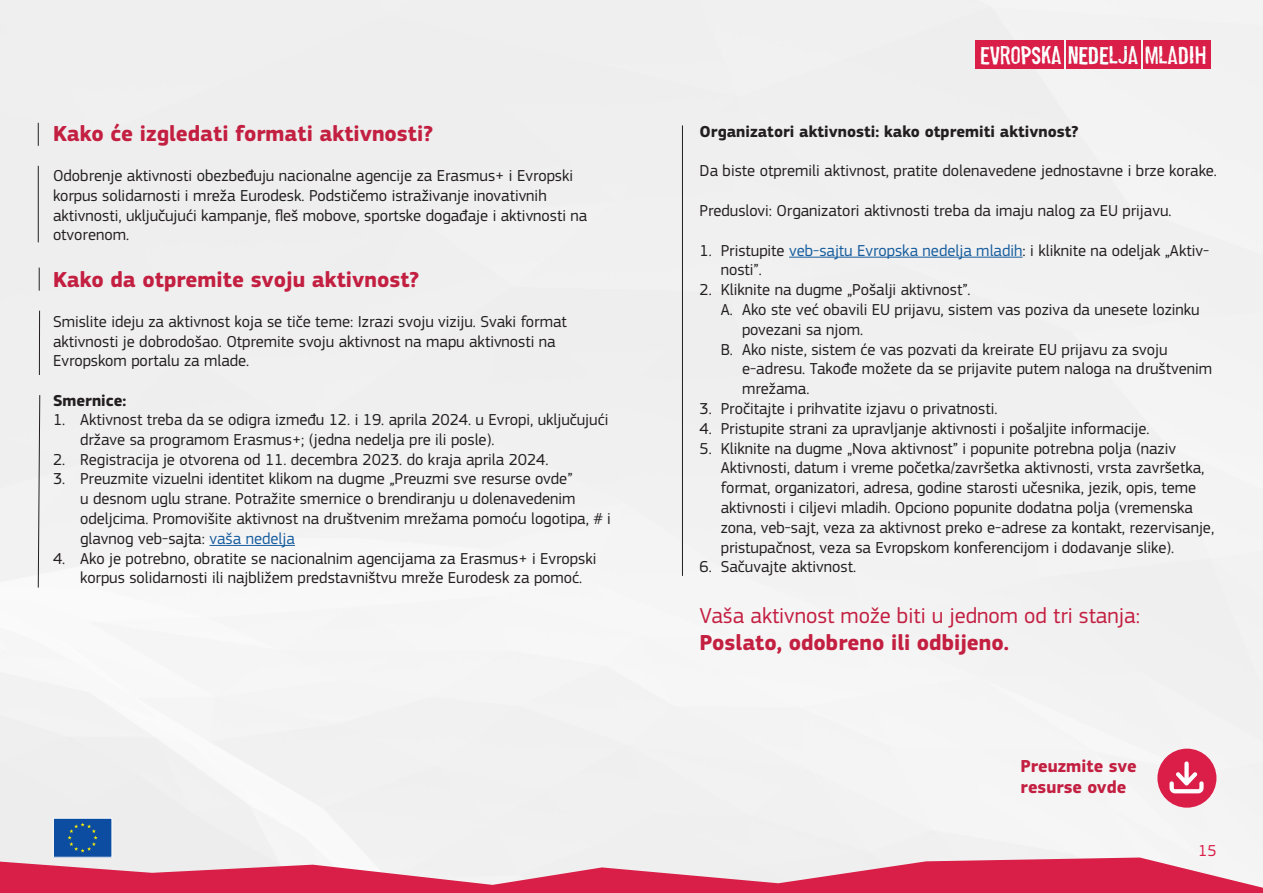
<style>
.page{position:relative;width:1263px;height:893px;background:#fff}
.page>*{position:absolute;margin:0;border:0;box-sizing:border-box;transform-origin:0 0}
.t1{font:30px "Refuse Pro";color:#fff}
.t2{font:700 22.5px "EC Square Sans Pro";color:#c31f41}
.t3{font:22.5px "EC Square Sans Pro";color:#c31f41}
.t4{font:700 18px/21.6px "EC Square Sans Pro";color:#c31f41}
.t5{font:16.5px/19.8px "EC Square Sans Pro";color:#231f20}
.t6{font:700 16.5px "EC Square Sans Pro";color:#231f20}
.t7{font:16.5px "EC Square Sans Pro";color:#d91e47}
.s1{color:#175d9e}
</style>
<div class="page">
<div style="left:0;top:0;width:1058px;height:857px;background:#f0f0f0"></div>
<div style="left:1058px;top:0;width:205px;height:857px;background:#f2f2f2"></div>
<div style="left:53px;top:818px;width:59px;height:39px;background:#0d4da1"></div>
<svg style="left:68px;top:823px;width:30px;height:29px"></svg>
<div style="left:53px;top:818px;width:59px;height:39px;border:1px solid #fff"></div>
<svg style="left:0;top:857px;width:1263px;height:36px;fill:#d91e47"></svg>
<div style="left:975px;top:40px;width:89px;height:28px;background:#d91e47"></div>
<div style="left:1142px;top:40px;width:68px;height:28px;background:#d91e47"></div>
<div style="left:1066px;top:40px;width:74px;height:28px;background:#d91e47"></div>
<svg style="left:1042px;top:47px;width:1px;height:16px"></svg>
<svg style="left:1052px;top:47px;width:4px;height:17px"></svg>
<svg style="left:1068px;top:47px;width:49px;height:17px"></svg>
<svg style="left:1123px;top:47px;width:4px;height:16px"></svg>
<svg style="left:1135px;top:51px;width:3px;height:13px"></svg>
<svg style="left:1155px;top:47px;width:3px;height:17px"></svg>
<hr style="left:209px;top:545px;width:86px;height:1px;background:#175d9e">
<hr style="left:789px;top:257px;width:233px;height:1px;background:#175d9e">
<hr style="left:682px;top:125px;width:1px;height:451px;background:#231f20">
<svg style="left:38px;top:123px;width:1px;height:23px"></svg>
<svg style="left:39px;top:268px;width:1px;height:23px"></svg>
<hr style="left:38px;top:166px;width:1px;height:76px;background:#231f20">
<svg style="left:38px;top:395px;width:2px;height:193px"></svg>
<hr style="left:39px;top:311px;width:1px;height:64px;background:#231f20">
<div style="left:1157px;top:749px;width:59px;height:59px;background:#da1e48;border-radius:50%"></div>
<svg style="left:1169px;top:761px;width:35px;height:32px"></svg>
<p class="t2" style="left:53px;top:121px;width:382px">Kako će izgledati formati aktivnosti?</p>
<p class="t5" style="left:53px;top:166px;width:536px">Odobrenje aktivnosti obezbeđuju nacionalne agencije za Erasmus+ i Evropski korpus solidarnosti i mreža Eurodesk. Podstičemo istraživanje inovativnih aktivnosti, uključujući kampanje, fleš mobove, sportske događaje i aktivnosti na otvorenom.</p>
<p class="t2" style="left:53px;top:266px;width:368px">Kako da otpremite svoju aktivnost?</p>
<p class="t5" style="left:53px;top:312px;width:515px">Smislite ideju za aktivnost koja se tiče teme: Izrazi svoju viziju. Svaki format aktivnosti je dobrodošao. Otpremite svoju aktivnost na mapu aktivnosti na<br>Evropskom portalu za mlade.</p>
<p class="t6" style="left:53px;top:391px;width:75px">Smernice:</p>
<p class="t5" style="left:80px;top:410px;width:530px;text-indent:-27px">1. Aktivnost treba da se odigra između 12. i 19. aprila 2024. u Evropi, uključujući države sa programom Erasmus+; (jedna nedelja pre ili posle).</p>
<p class="t5" style="left:53px;top:449px;width:497px">2. Registracija je otvorena od 11. decembra 2023. do kraja aprila 2024.</p>
<p class="t5" style="left:80px;top:469px;width:532px;text-indent:-27px">3. Preuzmite vizuelni identitet klikom na dugme „Preuzmi sve resurse ovde”<br>u desnom uglu strane. Potražite smernice o brendiranju u dolenavedenim odeljcima. Promovišite aktivnost na društvenim mrežama pomoću logotipa, # i glavnog veb-sajta: <span class="s1">vaša nedelja</span></p>
<p class="t5" style="left:80px;top:548px;width:518px;text-indent:-27px">4. Ako je potrebno, obratite se nacionalnim agencijama za Erasmus+ i Evropski korpus solidarnosti ili najbližem predstavništvu mreže Eurodesk za pomoć.</p>
<h1 class="t1" style="left:980px;top:37px;width:227px">EVROPSKA NEDELJA MLADIH</h1>
<p class="t6" style="left:699px;top:121px;width:381px">Organizatori aktivnosti: kako otpremiti aktivnost?</p>
<p class="t5" style="left:699px;top:161px;width:519px">Da biste otpremili aktivnost, pratite dolenavedene jednostavne i brze korake.</p>
<p class="t5" style="left:699px;top:201px;width:473px">Preduslovi: Organizatori aktivnosti treba da imaju nalog za EU prijavu.</p>
<p class="t5" style="left:721px;top:240px;width:490px;text-indent:-21px">1. Pristupite <span class="s1">veb-sajtu Evropska nedelja mladih</span>: i kliknite na odeljak „Aktiv&shy;nosti”.</p>
<p class="t5" style="left:699px;top:280px;width:273px">2. Kliknite na dugme „Pošalji aktivnost”.</p>
<p class="t5" style="left:742px;top:300px;width:459px;text-indent:-21px">A. Ako ste već obavili EU prijavu, sistem vas poziva da unesete lozinku povezani sa njom.</p>
<p class="t5" style="left:742px;top:339px;width:472px;text-indent:-21px">B. Ako niste, sistem će vas pozvati da kreirate EU prijavu za svoju e-adresu. Takođe možete da se prijavite putem naloga na društvenim mrežama.</p>
<p class="t5" style="left:699px;top:399px;width:299px">3. Pročitajte i prihvatite izjavu o privatnosti.</p>
<p class="t5" style="left:699px;top:418px;width:452px">4. Pristupite strani za upravljanje aktivnosti i pošaljite informacije.</p>
<p class="t5" style="left:721px;top:438px;width:495px;text-indent:-21px">5. Kliknite na dugme „Nova aktivnost” i popunite potrebna polja (naziv Aktivnosti, datum i vreme početka/završetka aktivnosti, vrsta završetka, format, organizatori, adresa, godine starosti učesnika, jezik, opis, teme aktivnosti i ciljevi mladih. Opciono popunite dodatna polja (vremenska zona, veb-sajt, veza za aktivnost preko e-adrese za kontakt, rezervisanje, pristupačnost, veza sa Evropskom konferencijom i dodavanje slike).</p>
<p class="t5" style="left:699px;top:557px;width:158px">6. Sačuvajte aktivnost.</p>
<p class="t3" style="left:699px;top:602px;width:442px">Vaša aktivnost može biti u jednom od tri stanja:</p>
<p class="t2" style="left:699px;top:629px;width:311px">Poslato, odobreno ili odbijeno.</p>
<p class="t4" style="left:1020px;top:756px;width:118px">Preuzmite sve resurse ovde</p>
<p class="t7" style="left:1198px;top:841px;width:20px">15</p>
</div>
